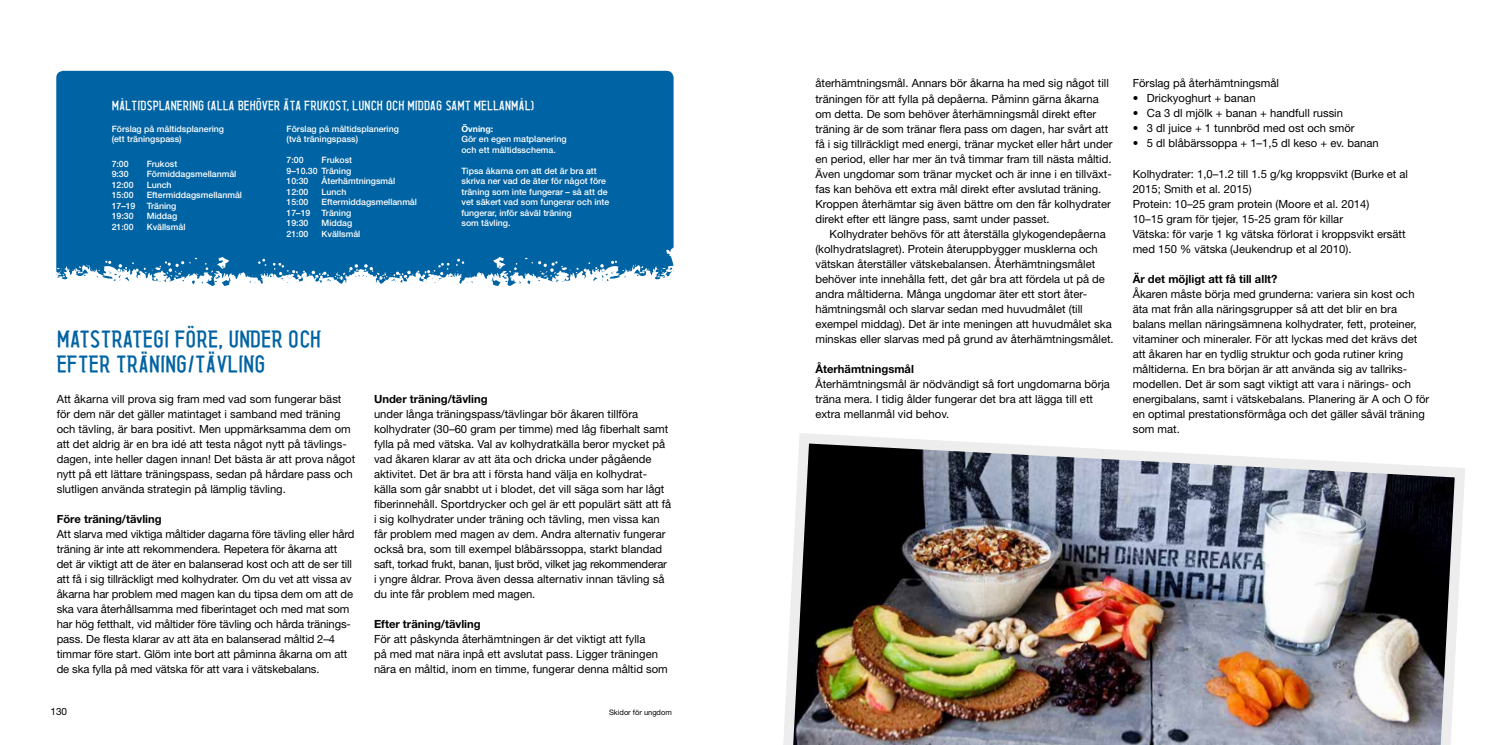
<style>
.page{position:relative;width:1489px;height:745px;background:#fff}
.page>*{position:absolute;margin:0;border:0;box-sizing:border-box;transform-origin:0 0}
.t1{font:700 20px/24px "Barkpipe";color:#0063a3}
.t2{font:11.25px/15px "Helvetica Neue LT Std";color:#000}
.t3{font:700 11.25px "Helvetica Neue LT Std";color:#000}
.t4{font:700 11.25px "Barkpipe";color:#fff}
.t5{font:10px "Helvetica Neue LT Std";color:#000}
.t6{font:500 8.75px/10.5px "Helvetica Neue LT Std";color:#fff}
.t7{font:700 8.75px "Helvetica Neue LT Std";color:#fff}
.t8{font:7.5px "Helvetica Neue LT Std";color:#000}
</style>
<div class="page">
<div style="left:56px;top:71px;width:617px;height:216px;background:#0063a3;border-radius:7px"></div>
<svg style="left:56px;top:246px;width:618px;height:41px"></svg>
<img style="left:783px;top:433px;width:682px;height:311px">
<p class="t4" style="left:112px;top:97px;width:424px">MÅLTIDSPLANERING (ALLA BEHÖVER ÄTA FRUKOST, LUNCH OCH MIDDAG SAMT MELLANMÅL)</p>
<p class="t6" style="left:112px;top:123px;width:114px">Förslag på måltidsplanering (ett träningspass)</p>
<p class="t6" style="left:112px;top:158px;width:19px">7:00</p>
<p class="t6" style="left:147px;top:158px;width:32px">Frukost</p>
<p class="t6" style="left:112px;top:169px;width:19px">9:30</p>
<p class="t6" style="left:147px;top:169px;width:91px">Förmiddagsmellanmål</p>
<p class="t6" style="left:112px;top:179px;width:23px">12:00</p>
<p class="t6" style="left:147px;top:179px;width:26px">Lunch</p>
<p class="t6" style="left:112px;top:190px;width:23px">15:00</p>
<p class="t6" style="left:147px;top:190px;width:97px">Eftermiddagsmellanmål</p>
<p class="t6" style="left:112px;top:200px;width:25px">17–19</p>
<p class="t6" style="left:147px;top:200px;width:31px">Träning</p>
<p class="t6" style="left:112px;top:211px;width:23px">19:30</p>
<p class="t6" style="left:147px;top:211px;width:32px">Middag</p>
<p class="t6" style="left:112px;top:221px;width:23px">21:00</p>
<p class="t6" style="left:147px;top:221px;width:40px">Kvällsmål</p>
<p class="t7" style="left:461px;top:123px;width:33px">Övning:</p>
<p class="t6" style="left:461px;top:134px;width:107px">Gör en egen matplanering och ett måltidsschema.</p>
<p class="t6" style="left:461px;top:165px;width:149px">Tipsa åkarna om att det är bra att skriva ner vad de äter för något före träning som inte fungerar – så att de vet säkert vad som fungerar och inte fungerar, inför såväl träning<br>som tävling.</p>
<p class="t6" style="left:286px;top:123px;width:114px">Förslag på måltidsplanering (två träningspass)</p>
<p class="t6" style="left:286px;top:155px;width:19px">7:00</p>
<p class="t6" style="left:286px;top:155px;width:67px;text-align:justify;text-indent:35px">Frukost 9–10.30 Träning 10:30</p>
<p class="t6" style="left:321px;top:176px;width:75px">Återhämtningsmål</p>
<p class="t6" style="left:286px;top:186px;width:23px">12:00</p>
<p class="t6" style="left:321px;top:186px;width:26px">Lunch</p>
<p class="t6" style="left:286px;top:197px;width:23px">15:00</p>
<p class="t6" style="left:321px;top:197px;width:97px">Eftermiddagsmellanmål</p>
<p class="t6" style="left:286px;top:207px;width:25px">17–19</p>
<p class="t6" style="left:321px;top:207px;width:31px">Träning</p>
<p class="t6" style="left:286px;top:218px;width:23px">19:30</p>
<p class="t6" style="left:321px;top:218px;width:32px">Middag</p>
<p class="t6" style="left:286px;top:228px;width:23px">21:00</p>
<p class="t6" style="left:321px;top:228px;width:40px">Kvällsmål</p>
<h1 class="t1" style="left:57px;top:326px;width:266px">MATSTRATEGI FÖRE, UNDER OCH<br>EFTER TRÄNING/TÄVLING</h1>
<p class="t2" style="left:57px;top:391px;width:300px">Att åkarna vill prova sig fram med vad som fungerar bäst för dem när det gäller matintaget i samband med träning och tävling, är bara positivt. Men uppmärksamma dem om att det aldrig är en bra idé att testa något nytt på tävlings&shy;dagen, inte heller dagen innan! Det bästa är att prova något nytt på ett lättare träningspass, sedan på hårdare pass och slutligen använda strategin på lämplig tävling.</p>
<p class="t3" style="left:57px;top:512px;width:107px">Före träning/tävling</p>
<p class="t2" style="left:57px;top:526px;width:299px">Att slarva med viktiga måltider dagarna före tävling eller hård träning är inte att rekommendera. Repetera för åkarna att det är viktigt att de äter en balanserad kost och att de ser till att få i sig tillräckligt med kolhydrater. Om du vet att vissa av åkarna har problem med magen kan du tipsa dem om att de ska vara återhållsamma med fiberintaget och med mat som har hög fetthalt, vid måltider före tävling och hårda tränings&shy;pass. De flesta klarar av att äta en balanserad måltid 2–4 timmar före start. Glöm inte bort att påminna åkarna om att de ska fylla på med vätska för att vara i vätskebalans.</p>
<p class="t3" style="left:374px;top:391px;width:115px">Under träning/tävling</p>
<p class="t2" style="left:374px;top:406px;width:299px">under långa träningspass/tävlingar bör åkaren tillföra kolhydrater (30–60 gram per timme) med låg fiberhalt samt fylla på med vätska. Val av kolhydratkälla beror mycket på vad åkaren klarar av att äta och dricka under pågående aktivitet. Det är bra att i första hand välja en kolhydrat&shy;källa som går snabbt ut i blodet, det vill säga som har lågt fiberinnehåll. Sportdrycker och gel är ett populärt sätt att få i sig kolhydrater under träning och tävling, men vissa kan får problem med magen av dem. Andra alternativ fungerar också bra, som till exempel blåbärssoppa, starkt blandad saft, torkad frukt, banan, ljust bröd, vilket jag rekommenderar i yngre åldrar. Prova även dessa alternativ innan tävling så du inte får problem med magen.</p>
<p class="t3" style="left:374px;top:616px;width:108px">Efter träning/tävling</p>
<p class="t2" style="left:374px;top:631px;width:295px">För att påskynda återhämtningen är det viktigt att fylla<br>på med mat nära inpå ett avslutat pass. Ligger träningen nära en måltid, inom en timme, fungerar denna måltid som</p>
<p class="t5" style="left:50px;top:705px;width:18px">130</p>
<p class="t8" style="left:609px;top:707px;width:64px">Skidor för ungdom</p>
<p class="t2" style="left:815px;top:76px;width:299px">återhämtningsmål. Annars bör åkarna ha med sig något till träningen för att fylla på depåerna. Påminn gärna åkarna om detta. De som behöver återhämningsmål direkt efter träning är de som tränar flera pass om dagen, har svårt att få i sig tillräckligt med energi, tränar mycket eller hårt under en period, eller har mer än två timmar fram till nästa måltid.<br>Även ungdomar som tränar mycket och är inne i en tillväxt&shy;fas kan behöva ett extra mål direkt efter avslutad träning.<br>Kroppen återhämtar sig även bättre om den får kolhydrater direkt efter ett längre pass, samt under passet.</p>
<p class="t2" style="left:815px;top:226px;width:300px;text-indent:14px">Kolhydrater behövs för att återställa glykogendepåerna (kolhydratslagret). Protein återuppbygger musklerna och vätskan återställer vätskebalansen. Återhämtningsmålet behöver inte innehålla fett, det går bra att fördela ut på de andra måltiderna. Många ungdomar äter ett stort åter&shy;hämtningsmål och slarvar sedan med huvudmålet (till exempel middag). Det är inte meningen att huvudmålet ska minskas eller slarvas med på grund av återhämtningsmålet.</p>
<p class="t3" style="left:815px;top:361px;width:100px">Återhämtningsmål</p>
<p class="t2" style="left:815px;top:376px;width:296px">Återhämtningsmål är nödvändigt så fort ungdomarna börja träna mera. I tidig ålder fungerar det bra att lägga till ett extra mellanmål vid behov.</p>
<p class="t2" style="left:1132px;top:76px;width:148px">Förslag på återhämtningsmål</p>
<p class="t2" style="left:1132px;top:91px;width:124px">• Drickyoghurt + banan</p>
<p class="t2" style="left:1132px;top:106px;width:212px">• Ca 3 dl mjölk + banan + handfull russin</p>
<p class="t2" style="left:1132px;top:121px;width:223px">• 3 dl juice + 1 tunnbröd med ost och smör</p>
<p class="t2" style="left:1132px;top:136px;width:247px">• 5 dl blåbärssoppa + 1–1,5 dl keso + ev. banan</p>
<p class="t2" style="left:1132px;top:166px;width:277px">Kolhydrater: 1,0–1.2 till 1.5 g/kg kroppsvikt (Burke et al 2015; Smith et al. 2015)<br>Protein: 10–25 gram protein (Moore et al. 2014)<br>10–15 gram för tjejer, 15-25 gram för killar<br>Vätska: för varje 1 kg vätska förlorat i kroppsvikt ersätt med 150 % vätska (Jeukendrup et al 2010).</p>
<p class="t3" style="left:1132px;top:271px;width:146px">Är det möjligt att få till allt?</p>
<p class="t2" style="left:1132px;top:286px;width:298px">Åkaren måste börja med grunderna: variera sin kost och äta mat från alla näringsgrupper så att det blir en bra balans mellan näringsämnena kolhydrater, fett, proteiner, vitaminer och mineraler. För att lyckas med det krävs det att åkaren har en tydlig struktur och goda rutiner kring måltiderna. En bra början är att använda sig av tallriks&shy;modellen. Det är som sagt viktigt att vara i närings- och energibalans, samt i vätskebalans. Planering är A och O för en optimal prestationsförmåga och det gäller såväl träning som mat.</p>
</div>
